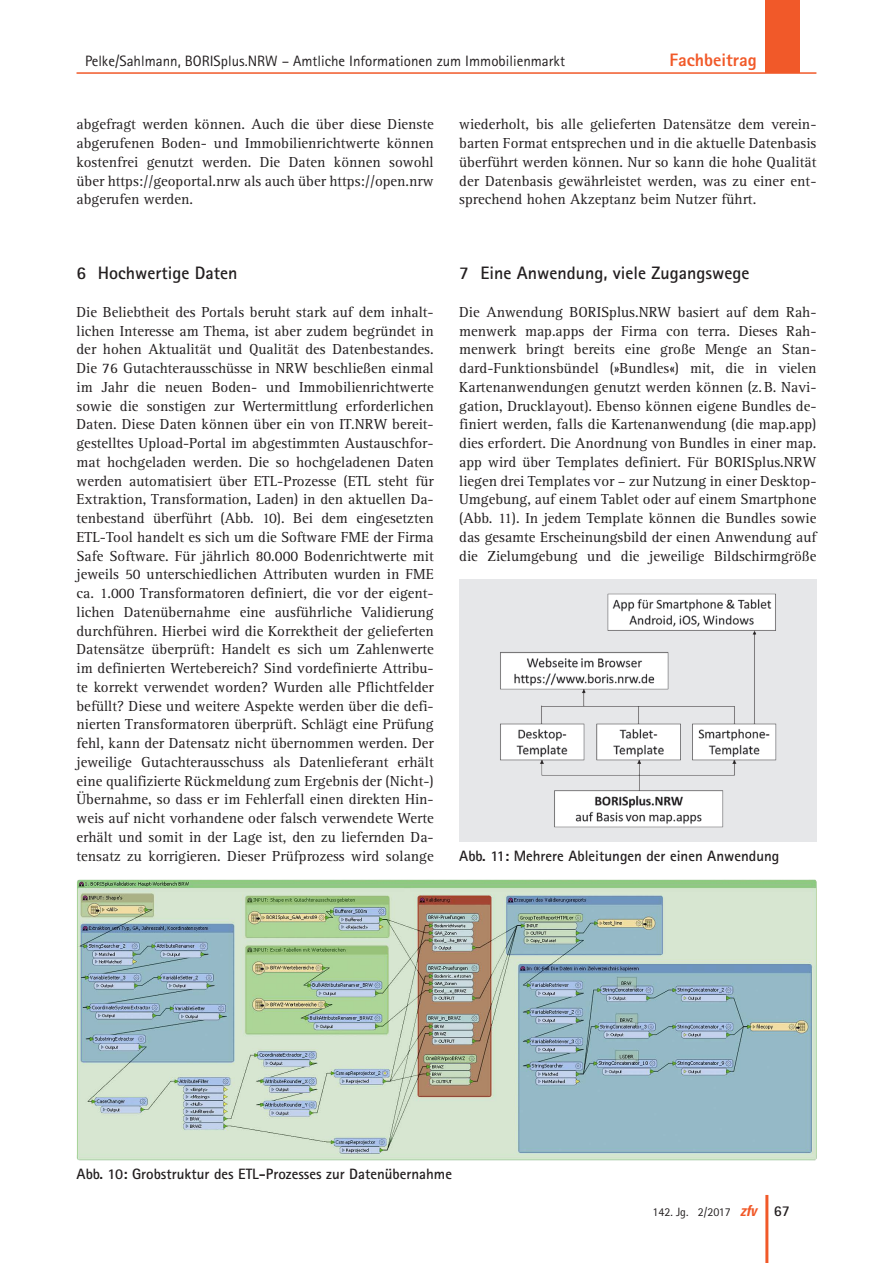
<style>
.page{position:relative;width:893px;height:1263px;background:#fff}
.page>*{position:absolute;margin:0;border:0;box-sizing:border-box;transform-origin:0 0}
._11_titel_1{font:700 18px "Rotis Sans Serif";color:#231f20}
.t1{font:800 18px "Rotis Sans Serif";color:#f15929}
._01_normal_oEZ_AA{font:15px/18.8px "Rotis Serif";color:#231f20;text-align:justify}
._05_abb{font:700 15px "Rotis Sans Serif";color:#231f20}
.t2{font:15px "Rotis Sans Serif";color:#231f20}
.t3{font:12px "Rotis Sans Serif";color:#231f20}
.s1{font-family:"Univers";font-weight:700;font-style:italic;font-stretch:condensed;font-size:15px;color:#f15929}
.s2{font-weight:700;font-size:15px}
</style>
<div class="page">
<div style="left:765px;top:0;width:34px;height:72px;background:#f15929"></div>
<hr style="left:77px;top:72px;width:739px;height:2px;background:#f15929">
<hr style="left:765px;top:1195px;width:3px;height:68px;background:#f15929">
<img style="left:77px;top:879px;width:739px;height:282px">
<div style="left:459px;top:579px;width:357px;height:263px;background:#e6e7e9"></div>
<img style="left:500px;top:593px;width:277px;height:235px">
<p class="t2" style="left:85px;top:52px;width:481px">Pelke/Sahlmann, BORISplus.NRW – Amtliche Informationen zum Immobilienmarkt</p>
<p class="t1" style="left:670px;top:48px;width:89px">Fachbeitrag</p>
<p class="_01_normal_oEZ_AA" style="left:77px;top:115px;width:359px">abgefragt werden können. Auch die über diese Dienste abgerufenen Boden- und Immobilienrichtwerte können kostenfrei genutzt werden. Die Daten können sowohl über https://geoportal.nrw als auch über https://open.nrw abgerufen werden.</p>
<p class="_11_titel_1" style="left:77px;top:262px;width:162px">6 Hochwertige Daten</p>
<p class="_01_normal_oEZ_AA" style="left:77px;top:303px;width:359px">Die Beliebtheit des Portals beruht stark auf dem inhalt&shy;lichen Interesse am Thema, ist aber zudem begründet in der hohen Aktualität und Qualität des Datenbestandes.<br>Die 76 Gutachterausschüsse in NRW beschließen einmal im Jahr die neuen Boden- und Immobilienrichtwerte sowie die sonstigen zur Wertermittlung erforderlichen Daten. Diese Daten können über ein von IT.NRW bereit&shy;gestelltes Upload-Portal im abgestimmten Austauschfor&shy;mat hochgeladen werden. Die so hochgeladenen Daten werden automatisiert über ETL-Prozesse (ETL steht für Extraktion, Transformation, Laden) in den aktuellen Da&shy;tenbestand überführt (Abb. 10). Bei dem eingesetzten ETL-Tool handelt es sich um die Software FME der Firma Safe Software. Für jährlich 80.000 Bodenrichtwerte mit jeweils 50 unterschiedlichen Attributen wurden in FME ca. 1.000 Transformatoren definiert, die vor der eigent&shy;lichen Datenübernahme eine ausführliche Validierung durchführen. Hierbei wird die Korrektheit der gelieferten Datensätze überprüft: Handelt es sich um Zahlenwerte im definierten Wertebereich? Sind vordefinierte Attribu&shy;te korrekt verwendet worden? Wurden alle Pflichtfelder befüllt? Diese und weitere Aspekte werden über die defi&shy;nierten Transformatoren überprüft. Schlägt eine Prüfung fehl, kann der Datensatz nicht übernommen werden. Der jeweilige Gutachterausschuss als Datenlieferant erhält eine qualifizierte Rückmeldung zum Ergebnis der (Nicht-)<br>Übernahme, so dass er im Fehlerfall einen direkten Hin&shy;weis auf nicht vorhandene oder falsch verwendete Werte erhält und somit in der Lage ist, den zu liefernden Da&shy;tensatz zu korrigieren. Dieser Prüfprozess wird solange</p>
<p class="_01_normal_oEZ_AA" style="left:459px;top:115px;width:359px">wiederholt, bis alle gelieferten Datensätze dem verein&shy;barten Format entsprechen und in die aktuelle Datenbasis überführt werden können. Nur so kann die hohe Qualität der Datenbasis gewährleistet werden, was zu einer ent&shy;sprechend hohen Akzeptanz beim Nutzer führt.</p>
<p class="_11_titel_1" style="left:459px;top:262px;width:292px">7 Eine Anwendung, viele Zugangswege</p>
<p class="_01_normal_oEZ_AA" style="left:459px;top:303px;width:359px">Die Anwendung BORISplus.NRW basiert auf dem Rah&shy;menwerk map.apps der Firma con terra. Dieses Rah&shy;menwerk bringt bereits eine große Menge an Stan&shy;dard-Funktionsbündel (»Bundles«) mit, die in vielen Kartenanwendungen genutzt werden können (z.B. Navi&shy;gation, Drucklayout). Ebenso können eigene Bundles de&shy;finiert werden, falls die Kartenanwendung (die map.app) dies erfordert. Die Anordnung von Bundles in einer map. app wird über Templates definiert. Für BORISplus.NRW liegen drei Templates vor – zur Nutzung in einer Desktop-Umgebung, auf einem Tablet oder auf einem Smartphone (Abb. 11). In jedem Template können die Bundles sowie das gesamte Erscheinungsbild der einen Anwendung auf die Zielumgebung und die jeweilige Bildschirmgröße</p>
<p class="_05_abb" style="left:459px;top:846px;width:322px">Abb. 11: Mehrere Ableitungen der einen Anwendung</p>
<p class="_05_abb" style="left:77px;top:1165px;width:377px">Abb. 10: Grobstruktur des ETL-Prozesses zur Datenübernahme</p>
<p class="t3" style="left:652px;top:1205px;width:139px">142. Jg. 2/2017 <span class="s1">zfv</span> <span class="s2">67</span></p>
</div>
